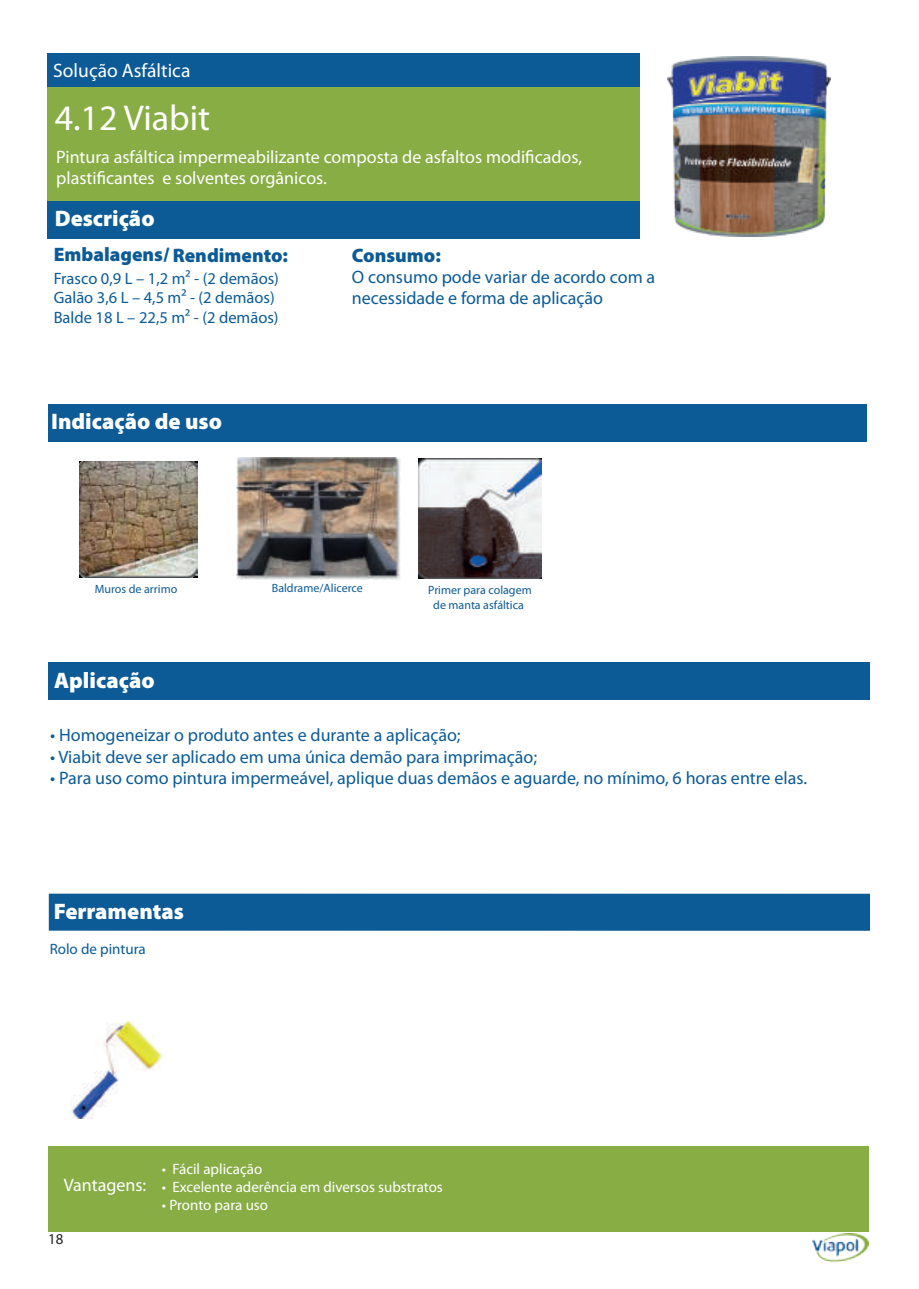
<style>
.page{position:relative;width:919px;height:1289px;background:#fff}
.page>*{position:absolute;margin:0;border:0;box-sizing:border-box;transform-origin:0 0}
.t1{font:36px "Myriad Pro";color:#fff}
.t2{font:900 22.5px "Myriad Pro";color:#fff}
.t3{font:900 19.5px "Myriad Pro";color:#0c5b96}
.t4{font:19.5px "Myriad Pro";color:#fff}
.t5{font:18px/21.6px "Myriad Pro";color:#0c5b96}
.t6{font:18px/21.6px "Myriad Pro";color:#fff}
.t7{font:16.5px/19.8px "Myriad Pro";color:#0c5b96}
.t8{font:15px "Myriad Pro";color:#fff}
.t9{font:15px "Myriad Pro";color:#0c5b96}
.t10{font:15px "Myriad Pro";color:#231f20}
.t11{font:12px/14.4px "Myriad Pro";color:#0c5b96;text-align:center}
</style>
<div class="page">
<div style="left:48px;top:54px;width:592px;height:37px;background:#0c5b96"></div>
<div style="left:47px;top:88px;width:593px;height:115px;background:#88ad45"></div>
<div style="left:48px;top:202px;width:591px;height:37px;background:#0c5b96"></div>
<div style="left:48px;top:1145px;width:820px;height:86px;background:#88ad45"></div>
<div style="left:49px;top:893px;width:820px;height:37px;background:#0c5b96"></div>
<div style="left:48px;top:404px;width:818px;height:37px;background:#0c5b96"></div>
<div style="left:48px;top:662px;width:821px;height:37px;background:#0c5b96"></div>
<img style="left:70px;top:1021px;width:92px;height:97px">
<img style="left:236px;top:457px;width:164px;height:123px">
<img style="left:419px;top:458px;width:122px;height:120px">
<img style="left:667px;top:57px;width:163px;height:179px">
<img style="left:80px;top:461px;width:118px;height:116px">
<img style="left:812px;top:1233px;width:56px;height:30px">
<p class="t4" style="left:53px;top:60px;width:139px">Solução Asfáltica</p>
<h1 class="t1" style="left:55px;top:98px;width:157px">4.12 Viabit</h1>
<p class="t6" style="left:56px;top:146px;width:527px">Pintura asfáltica impermeabilizante composta de asfaltos modificados, plastificantes e solventes orgânicos.</p>
<p class="t2" style="left:55px;top:205px;width:101px">Descrição</p>
<p class="t3" style="left:54px;top:244px;width:236px">Embalagens/ Rendimento:</p>
<p class="t3" style="left:352px;top:244px;width:90px">Consumo:</p>
<p class="t7" style="left:54px;top:268px;width:227px">Frasco 0,9 L – 1,2 m² - (2 demãos)<br>Galão 3,6 L – 4,5 m² - (2 demãos)<br>Balde 18 L – 22,5 m² - (2 demãos)</p>
<p class="t2" style="left:51px;top:408px;width:172px">Indicação de uso</p>
<p class="t5" style="left:352px;top:266px;width:305px">O consumo pode variar de acordo com a necessidade e forma de aplicação</p>
<p class="t11" style="left:95px;top:582px;width:84px">Muros de arrimo</p>
<p class="t11" style="left:272px;top:580px;width:93px">Baldrame/Alicerce</p>
<p class="t11" style="left:428px;top:583px;width:105px">Primer para colagem de manta asfáltica</p>
<p class="t2" style="left:54px;top:667px;width:102px">Aplicação</p>
<p class="t5" style="left:50px;top:724px;width:412px">• Homogeneizar o produto antes e durante a aplicação;</p>
<p class="t5" style="left:50px;top:746px;width:488px">• Viabit deve ser aplicado em uma única demão para imprimação;</p>
<p class="t5" style="left:50px;top:767px;width:758px">• Para uso como pintura impermeável, aplique duas demãos e aguarde, no mínimo, 6 horas entre elas.</p>
<p class="t2" style="left:54px;top:898px;width:132px">Ferramentas</p>
<p class="t9" style="left:50px;top:940px;width:98px">Rolo de pintura</p>
<p class="t6" style="left:64px;top:1174px;width:84px">Vantagens:</p>
<p class="t10" style="left:48px;top:1230px;width:17px">18</p>
<p class="t8" style="left:162px;top:1160px;width:102px">• Fácil aplicação</p>
<p class="t8" style="left:162px;top:1178px;width:282px">• Excelente aderência em diversos substratos</p>
<p class="t8" style="left:162px;top:1196px;width:108px">• Pronto para uso</p>
</div>
